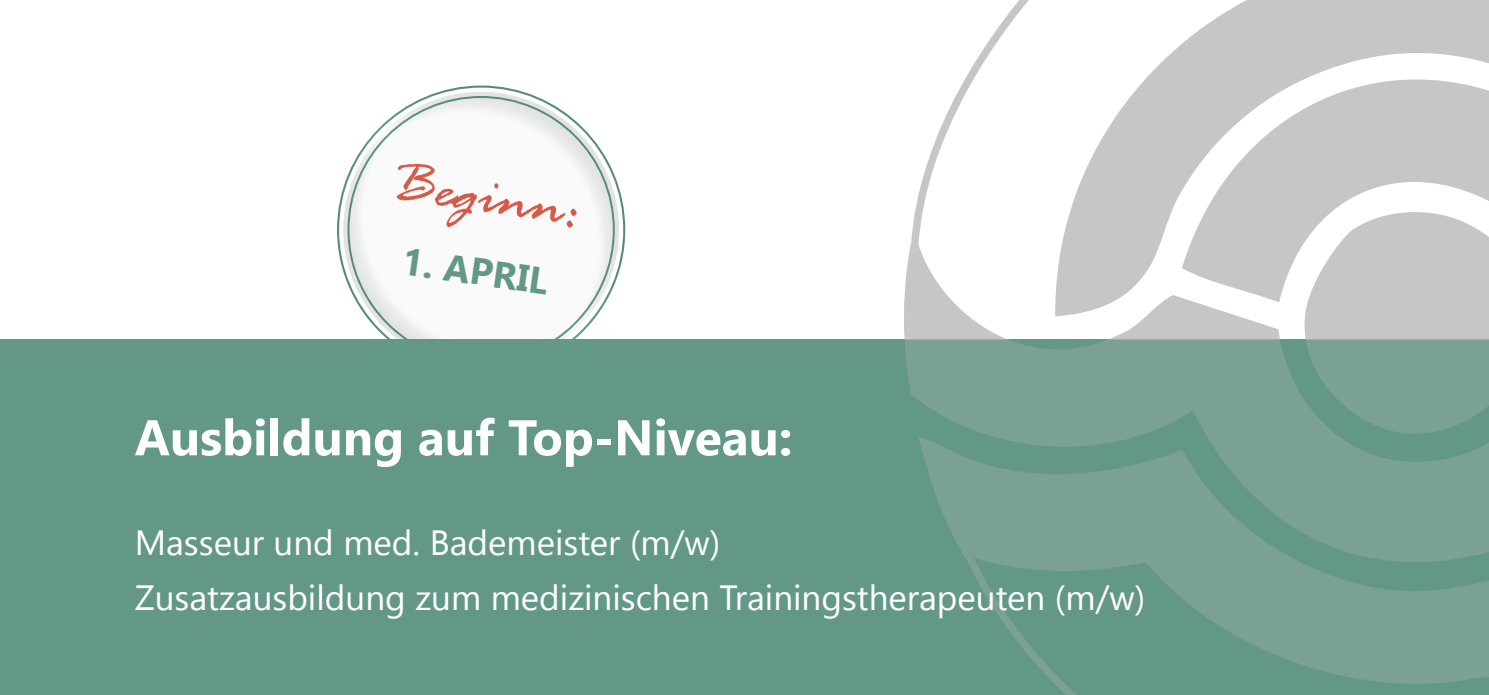
<style>
.page{position:relative;width:1489px;height:695px;background:#fff}
.page>*{position:absolute;margin:0;border:0;box-sizing:border-box;transform-origin:0 0}
.t1{font:italic 65px "Rage";color:#d65a47}
.t2{font:700 50px "Nirmala UI";color:#fff}
.t3{font:700 37.5px "Nirmala UI";color:#639887}
.t4{font:35px/55px "Nirmala UI";color:#fff}
</style>
<div class="page">
<img style="left:337px;top:85px;width:288px;height:198px">
<img style="left:347px;top:96px;width:268px;height:243px">
<div style="left:0;top:339px;width:1488px;height:355px;background:#639887"></div>
<svg style="left:904px;top:339px;width:519px;height:98px;background:#789f92"></svg>
<svg style="left:1279px;top:0;width:209px;height:79px;fill:#c5c6c8"></svg>
<svg style="left:1279px;top:79px;width:209px;height:223px;fill:#c5c6c8"></svg>
<svg style="left:1304px;top:212px;width:184px;height:221px;background:#a8b9b5"></svg>
<svg style="left:919px;top:437px;width:569px;height:246px;fill:#7ba094"></svg>
<svg style="left:904px;top:0;width:375px;height:339px"></svg>
<svg style="left:965px;top:554px;width:112px;height:140px"></svg>
<h1 class="t1" style="left:395px;top:147px;width:195px;rotate:8deg">Beginn:</h1>
<p class="t3" style="left:406px;top:232px;width:148px;rotate:8deg">1. APRIL</p>
<h2 class="t2" style="left:135px;top:399px;width:659px">Ausbildung auf Top-Niveau:</h2>
<p class="t4" style="left:135px;top:513px;width:1011px">Masseur und med. Bademeister (m/w)<br>Zusatzausbildung zum medizinischen Trainingstherapeuten (m/w)</p>
</div>
